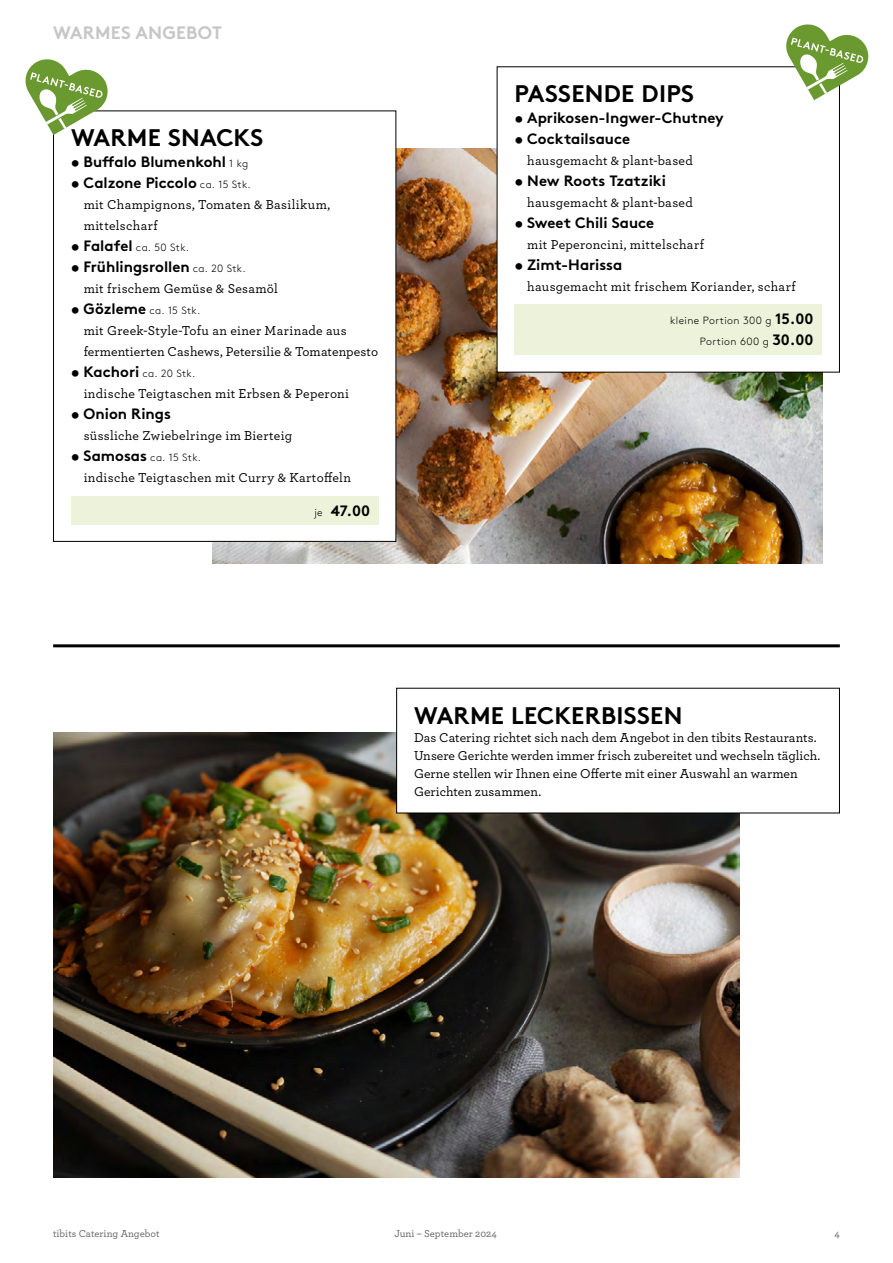
<style>
.page{position:relative;width:893px;height:1263px;background:#fff}
.page>*{position:absolute;margin:0;border:0;box-sizing:border-box;transform-origin:0 0}
.t1{font:700 24px "Brown Std";letter-spacing:.01em;color:#000}
.t2{font:700 18px "Brown Std";letter-spacing:.01em;color:#c6c6c6}
.t3{font:700 15px "Brown Std";color:#000}
.t4{font:500 13.5px/18px "Archer";letter-spacing:.015em;color:#000}
.t5{font:300 10.5px/21px "Brown Std";letter-spacing:.04em;color:#000;text-align:right}
.t6{font:500 10.5px "Archer";color:#646363}
.s1{font-weight:300;font-size:10.5px}
.s2{font-weight:700;font-size:15px}
</style>
<div class="page">
<img style="left:53px;top:732px;width:686px;height:445px">
<img style="left:212px;top:149px;width:610px;height:415px">
<div style="left:397px;top:688px;width:442px;height:125px;background:#fff"></div>
<hr style="left:53px;top:644px;width:787px;height:3px;background:#000">
<div style="left:497px;top:67px;width:342px;height:305px;background:#fff"></div>
<div style="left:514px;top:304px;width:308px;height:51px;background:#ecf3da"></div>
<div style="left:54px;top:111px;width:342px;height:430px;background:#fff"></div>
<div style="left:71px;top:496px;width:307px;height:28px;background:#ecf3da"></div>
<svg style="left:783px;top:24px;width:86px;height:76px"></svg>
<svg style="left:25px;top:59px;width:86px;height:76px"></svg>
<h2 class="t2" style="left:53px;top:22px;width:170px">WARMES ANGEBOT</h2>
<h1 class="t1" style="left:71px;top:123px;width:194px">WARME SNACKS</h1>
<p class="t3" style="left:71px;top:153px;width:179px">• Buffalo Blumenkohl <span class="s1">1 kg</span></p>
<p class="t3" style="left:71px;top:174px;width:181px">• Calzone Piccolo <span class="s1">ca. 15 Stk.</span></p>
<p class="t4" style="left:84px;top:194px;width:248px;line-height:21px">mit Champignons, Tomaten &amp; Basilikum, mittelscharf</p>
<p class="t5" style="left:71px;top:237px;width:120px"><span class="s2">• Falafel</span> ca. 50 Stk.</p>
<p class="t3" style="left:71px;top:258px;width:176px">• Frühlingsrollen <span class="s1">ca. 20 Stk.</span></p>
<p class="t4" style="left:84px;top:279px;width:196px">mit frischem Gemüse &amp; Sesamöl</p>
<p class="t5" style="left:71px;top:300px;width:131px"><span class="s2">• Gözleme</span> ca. 15 Stk.</p>
<p class="t4" style="left:84px;top:320px;width:296px;line-height:21px">mit Greek-Style-Tofu an einer Marinade aus fermentierten Cashews, Petersilie &amp; Tomatenpesto</p>
<p class="t5" style="left:71px;top:363px;width:126px"><span class="s2">• Kachori</span> ca. 20 Stk.</p>
<p class="t4" style="left:84px;top:384px;width:267px">indische Teigtaschen mit Erbsen &amp; Peperoni</p>
<p class="t3" style="left:71px;top:405px;width:102px">• Onion Rings</p>
<p class="t4" style="left:84px;top:426px;width:210px">süssliche Zwiebelringe im Bierteig</p>
<p class="t5" style="left:71px;top:447px;width:132px"><span class="s2">• Samosas</span> ca. 15 Stk.</p>
<p class="t4" style="left:84px;top:468px;width:269px">indische Teigtaschen mit Curry &amp; Kartoffeln</p>
<p class="t3" style="left:314px;top:501px;width:57px"><span class="s1">je</span> 47.00</p>
<h1 class="t1" style="left:515px;top:79px;width:181px">PASSENDE DIPS</h1>
<p class="t3" style="left:514px;top:109px;width:211px">• Aprikosen-Ingwer-Chutney</p>
<p class="t3" style="left:514px;top:130px;width:117px">• Cocktailsauce</p>
<p class="t4" style="left:527px;top:151px;width:167px">hausgemacht &amp; plant-based</p>
<p class="t3" style="left:514px;top:172px;width:153px">• New Roots Tzatziki</p>
<p class="t4" style="left:527px;top:193px;width:167px">hausgemacht &amp; plant-based</p>
<p class="t3" style="left:514px;top:214px;width:141px">• Sweet Chili Sauce</p>
<p class="t4" style="left:527px;top:235px;width:178px">mit Peperoncini, mittelscharf</p>
<p class="t3" style="left:514px;top:256px;width:109px">• Zimt-Harissa</p>
<p class="t4" style="left:527px;top:277px;width:270px">hausgemacht mit frischem Koriander, scharf</p>
<p class="t5" style="left:670px;top:310px;width:145px">kleine Portion 300 g <span class="s2">15.00<br></span>Portion 600 g <span class="s2">30.00</span></p>
<h1 class="t1" style="left:414px;top:700px;width:270px">WARME LECKERBISSEN</h1>
<p class="t4" style="left:414px;top:727px;width:408px">Das Catering richtet sich nach dem Angebot in den tibits Restaurants.<br>Unsere Gerichte werden immer frisch zubereitet und wechseln täglich.<br>Gerne stellen wir Ihnen eine Offerte mit einer Auswahl an warmen Gerichten zusammen.</p>
<p class="t6" style="left:53px;top:1226px;width:108px">tibits Catering Angebot</p>
<p class="t6" style="left:394px;top:1226px;width:104px">Juni – September 2024</p>
<p class="t6" style="left:834px;top:1226px;width:7px">4</p>
</div>
